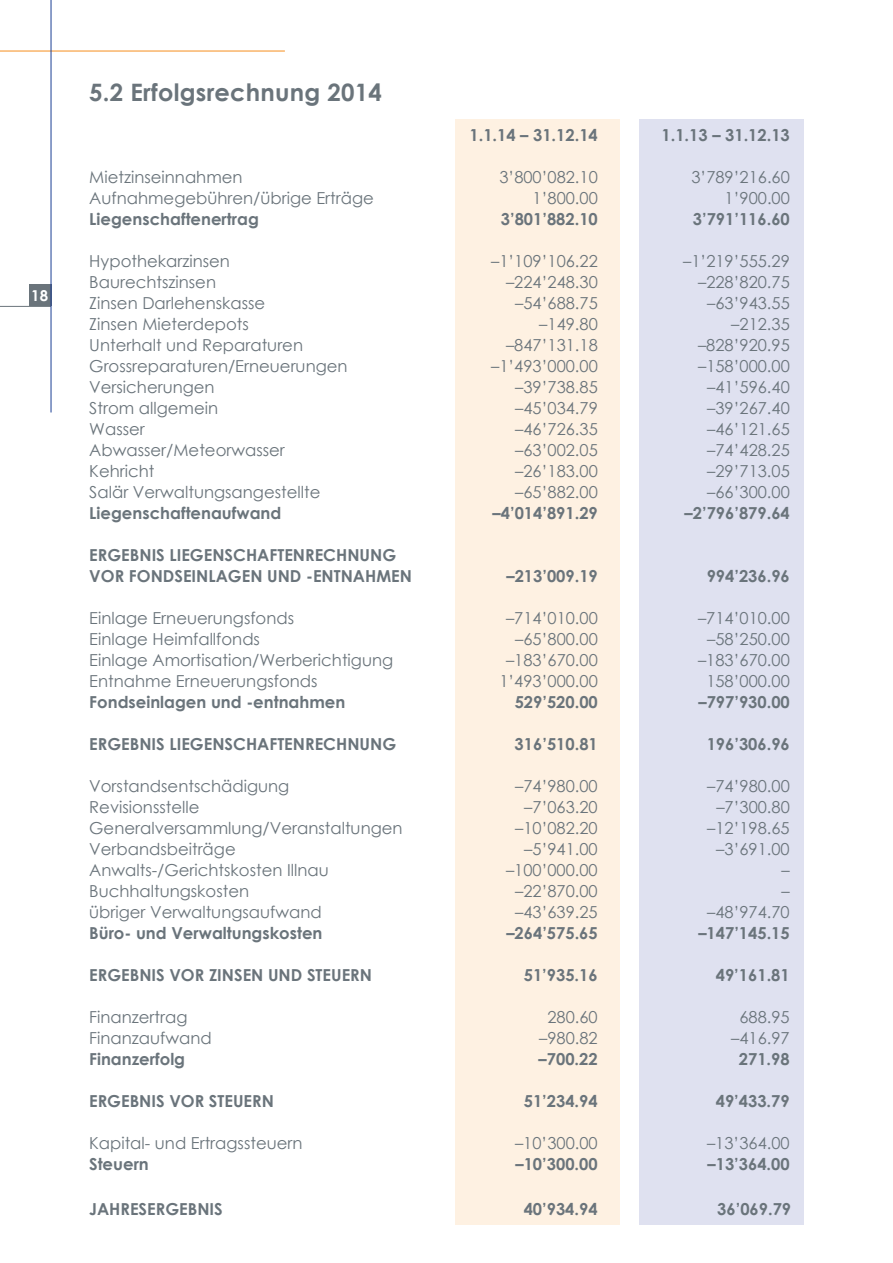
<style>
.page{position:relative;width:893px;height:1263px;background:#fff}
.page>*{position:absolute;margin:0;border:0;box-sizing:border-box;transform-origin:0 0}
.t1{font:700 24px "Century Gothic";letter-spacing:.01em;color:#6a747b}
.t2{font:16.5px "Century Gothic";color:#6a747b}
.t3{font:700 16.5px/21px "Century Gothic";color:#6a747b}
.t4{font:700 15px "Century Gothic";color:#fff}
</style>
<div class="page">
<hr style="left:0;top:306px;width:51px;height:1px;background:#6a747b">
<div style="left:29px;top:284px;width:22px;height:22px;background:#6a747b"></div>
<hr style="left:0;top:51px;width:285px;height:1px;background:#f68e1e">
<hr style="left:51px;top:0;width:1px;height:412px;background:#1b3f94">
<div style="left:639px;top:119px;width:165px;height:1106px;background:#dfe1f0"></div>
<div style="left:455px;top:119px;width:165px;height:1106px;background:#fef1e2"></div>
<p class="t4" style="left:31px;top:284px;width:18px">18</p>
<h1 class="t1" style="left:89px;top:74px;width:294px">5.2 Erfolgsrechnung 2014</h1>
<p class="t3" style="left:469px;top:124px;width:130px">1.1.14 – 31.12.14</p>
<p class="t3" style="left:661px;top:124px;width:130px">1.1.13 – 31.12.13</p>
<p class="t2" style="left:89px;top:166px;width:155px">Mietzinseinnahmen</p>
<p class="t2" style="left:499px;top:166px;width:100px">3’800’082.10</p>
<p class="t2" style="left:691px;top:166px;width:100px">3’789’216.60</p>
<p class="t2" style="left:89px;top:187px;width:286px">Aufnahmegebühren/übrige Erträge</p>
<p class="t2" style="left:533px;top:187px;width:67px">1’800.00</p>
<p class="t2" style="left:725px;top:187px;width:67px">1’900.00</p>
<p class="t3" style="left:89px;top:208px;width:171px">Liegenschaftenertrag</p>
<p class="t3" style="left:501px;top:208px;width:99px">3’801’882.10</p>
<p class="t3" style="left:693px;top:208px;width:99px">3’791’116.60</p>
<p class="t2" style="left:89px;top:250px;width:142px">Hypothekarzinsen</p>
<p class="t2" style="left:491px;top:250px;width:108px">–1’109’106.22</p>
<p class="t2" style="left:683px;top:250px;width:108px">–1’219’555.29</p>
<p class="t2" style="left:89px;top:271px;width:128px">Baurechtszinsen</p>
<p class="t2" style="left:506px;top:271px;width:93px">–224’248.30</p>
<p class="t2" style="left:698px;top:271px;width:93px">–228’820.75</p>
<p class="t2" style="left:89px;top:292px;width:177px">Zinsen Darlehenskasse</p>
<p class="t2" style="left:515px;top:292px;width:84px">–54’688.75</p>
<p class="t2" style="left:707px;top:292px;width:84px">–63’943.55</p>
<p class="t2" style="left:89px;top:313px;width:161px">Zinsen Mieterdepots</p>
<p class="t2" style="left:539px;top:313px;width:60px">–149.80</p>
<p class="t2" style="left:731px;top:313px;width:60px">–212.35</p>
<p class="t2" style="left:89px;top:334px;width:215px">Unterhalt und Reparaturen</p>
<p class="t2" style="left:506px;top:334px;width:93px">–847’131.18</p>
<p class="t2" style="left:698px;top:334px;width:93px">–828’920.95</p>
<p class="t2" style="left:89px;top:355px;width:260px">Grossreparaturen/Erneuerungen</p>
<p class="t2" style="left:491px;top:355px;width:108px">–1’493’000.00</p>
<p class="t2" style="left:698px;top:355px;width:93px">–158’000.00</p>
<p class="t2" style="left:89px;top:376px;width:127px">Versicherungen</p>
<p class="t2" style="left:515px;top:376px;width:84px">–39’738.85</p>
<p class="t2" style="left:707px;top:376px;width:84px">–41’596.40</p>
<p class="t2" style="left:89px;top:397px;width:130px">Strom allgemein</p>
<p class="t2" style="left:515px;top:397px;width:84px">–45’034.79</p>
<p class="t2" style="left:707px;top:397px;width:84px">–39’267.40</p>
<p class="t2" style="left:89px;top:418px;width:57px">Wasser</p>
<p class="t2" style="left:515px;top:418px;width:84px">–46’726.35</p>
<p class="t2" style="left:707px;top:418px;width:84px">–46’121.65</p>
<p class="t2" style="left:89px;top:439px;width:197px">Abwasser/Meteorwasser</p>
<p class="t2" style="left:515px;top:439px;width:84px">–63’002.05</p>
<p class="t2" style="left:707px;top:439px;width:84px">–74’428.25</p>
<p class="t2" style="left:89px;top:460px;width:67px">Kehricht</p>
<p class="t2" style="left:515px;top:460px;width:84px">–26’183.00</p>
<p class="t2" style="left:707px;top:460px;width:84px">–29’713.05</p>
<p class="t2" style="left:89px;top:481px;width:233px">Salär Verwaltungsangestellte</p>
<p class="t2" style="left:515px;top:481px;width:84px">–65’882.00</p>
<p class="t2" style="left:707px;top:481px;width:84px">–66’300.00</p>
<p class="t3" style="left:89px;top:502px;width:194px">Liegenschaftenaufwand</p>
<p class="t3" style="left:493px;top:502px;width:107px">–4’014’891.29</p>
<p class="t3" style="left:685px;top:502px;width:107px">–2’796’879.64</p>
<p class="t3" style="left:89px;top:544px;width:324px">ERGEBNIS LIEGENSCHAFTENRECHNUNG<br>VOR FONDSEINLAGEN UND -ENTNAHMEN</p>
<p class="t3" style="left:506px;top:565px;width:93px">–213’009.19</p>
<p class="t3" style="left:707px;top:565px;width:85px">994’236.96</p>
<p class="t2" style="left:89px;top:607px;width:206px">Einlage Erneuerungsfonds</p>
<p class="t2" style="left:506px;top:607px;width:93px">–714’010.00</p>
<p class="t2" style="left:698px;top:607px;width:93px">–714’010.00</p>
<p class="t2" style="left:89px;top:628px;width:172px">Einlage Heimfallfonds</p>
<p class="t2" style="left:515px;top:628px;width:84px">–65’800.00</p>
<p class="t2" style="left:707px;top:628px;width:84px">–58’250.00</p>
<p class="t2" style="left:89px;top:649px;width:305px">Einlage Amortisation/Werberichtigung</p>
<p class="t2" style="left:506px;top:649px;width:93px">–183’670.00</p>
<p class="t2" style="left:698px;top:649px;width:93px">–183’670.00</p>
<p class="t2" style="left:89px;top:670px;width:230px">Entnahme Erneuerungsfonds</p>
<p class="t2" style="left:499px;top:670px;width:100px">1’493’000.00</p>
<p class="t2" style="left:706px;top:670px;width:85px">158’000.00</p>
<p class="t3" style="left:89px;top:691px;width:258px">Fondseinlagen und -entnahmen</p>
<p class="t3" style="left:515px;top:691px;width:85px">529’520.00</p>
<p class="t3" style="left:698px;top:691px;width:93px">–797’930.00</p>
<p class="t3" style="left:89px;top:733px;width:308px">ERGEBNIS LIEGENSCHAFTENRECHNUNG</p>
<p class="t3" style="left:515px;top:733px;width:85px">316’510.81</p>
<p class="t3" style="left:707px;top:733px;width:85px">196’306.96</p>
<p class="t2" style="left:89px;top:775px;width:202px">Vorstandsentschädigung</p>
<p class="t2" style="left:515px;top:775px;width:84px">–74’980.00</p>
<p class="t2" style="left:707px;top:775px;width:84px">–74’980.00</p>
<p class="t2" style="left:89px;top:796px;width:112px">Revisionsstelle</p>
<p class="t2" style="left:524px;top:796px;width:75px">–7’063.20</p>
<p class="t2" style="left:716px;top:796px;width:75px">–7’300.80</p>
<p class="t2" style="left:89px;top:817px;width:315px">Generalversammlung/Veranstaltungen</p>
<p class="t2" style="left:515px;top:817px;width:84px">–10’082.20</p>
<p class="t2" style="left:707px;top:817px;width:84px">–12’198.65</p>
<p class="t2" style="left:89px;top:838px;width:148px">Verbandsbeiträge</p>
<p class="t2" style="left:524px;top:838px;width:75px">–5’941.00</p>
<p class="t2" style="left:716px;top:838px;width:75px">–3’691.00</p>
<p class="t2" style="left:89px;top:859px;width:241px">Anwalts-/Gerichtskosten Illnau</p>
<p class="t2" style="left:506px;top:859px;width:93px">–100’000.00</p>
<p class="t2" style="left:781px;top:859px;width:10px">–</p>
<p class="t2" style="left:89px;top:880px;width:161px">Buchhaltungskosten</p>
<p class="t2" style="left:515px;top:880px;width:84px">–22’870.00</p>
<p class="t2" style="left:781px;top:880px;width:10px">–</p>
<p class="t2" style="left:89px;top:901px;width:234px">übriger Verwaltungsaufwand</p>
<p class="t2" style="left:515px;top:901px;width:84px">–43’639.25</p>
<p class="t2" style="left:707px;top:901px;width:84px">–48’974.70</p>
<p class="t3" style="left:89px;top:922px;width:235px">Büro- und Verwaltungskosten</p>
<p class="t3" style="left:506px;top:922px;width:93px">–264’575.65</p>
<p class="t3" style="left:698px;top:922px;width:93px">–147’145.15</p>
<p class="t3" style="left:89px;top:964px;width:284px">ERGEBNIS VOR ZINSEN UND STEUERN</p>
<p class="t3" style="left:524px;top:964px;width:75px">51’935.16</p>
<p class="t3" style="left:716px;top:964px;width:75px">49’161.81</p>
<p class="t2" style="left:89px;top:1006px;width:100px">Finanzertrag</p>
<p class="t2" style="left:547px;top:1006px;width:52px">280.60</p>
<p class="t2" style="left:739px;top:1006px;width:52px">688.95</p>
<p class="t2" style="left:89px;top:1027px;width:124px">Finanzaufwand</p>
<p class="t2" style="left:539px;top:1027px;width:60px">–980.82</p>
<p class="t2" style="left:731px;top:1027px;width:60px">–416.97</p>
<p class="t3" style="left:89px;top:1048px;width:98px">Finanzerfolg</p>
<p class="t3" style="left:539px;top:1048px;width:61px">–700.22</p>
<p class="t3" style="left:739px;top:1048px;width:52px">271.98</p>
<p class="t3" style="left:89px;top:1090px;width:186px">ERGEBNIS VOR STEUERN</p>
<p class="t3" style="left:524px;top:1090px;width:75px">51’234.94</p>
<p class="t3" style="left:716px;top:1090px;width:75px">49’433.79</p>
<p class="t2" style="left:89px;top:1132px;width:215px">Kapital- und Ertragssteuern</p>
<p class="t2" style="left:515px;top:1132px;width:84px">–10’300.00</p>
<p class="t2" style="left:707px;top:1132px;width:84px">–13’364.00</p>
<p class="t3" style="left:89px;top:1153px;width:61px">Steuern</p>
<p class="t3" style="left:515px;top:1153px;width:84px">–10’300.00</p>
<p class="t3" style="left:707px;top:1153px;width:84px">–13’364.00</p>
<p class="t3" style="left:89px;top:1198px;width:135px">JAHRESERGEBNIS</p>
<p class="t3" style="left:524px;top:1198px;width:75px">40’934.94</p>
<p class="t3" style="left:717px;top:1198px;width:75px">36’069.79</p>
</div>
